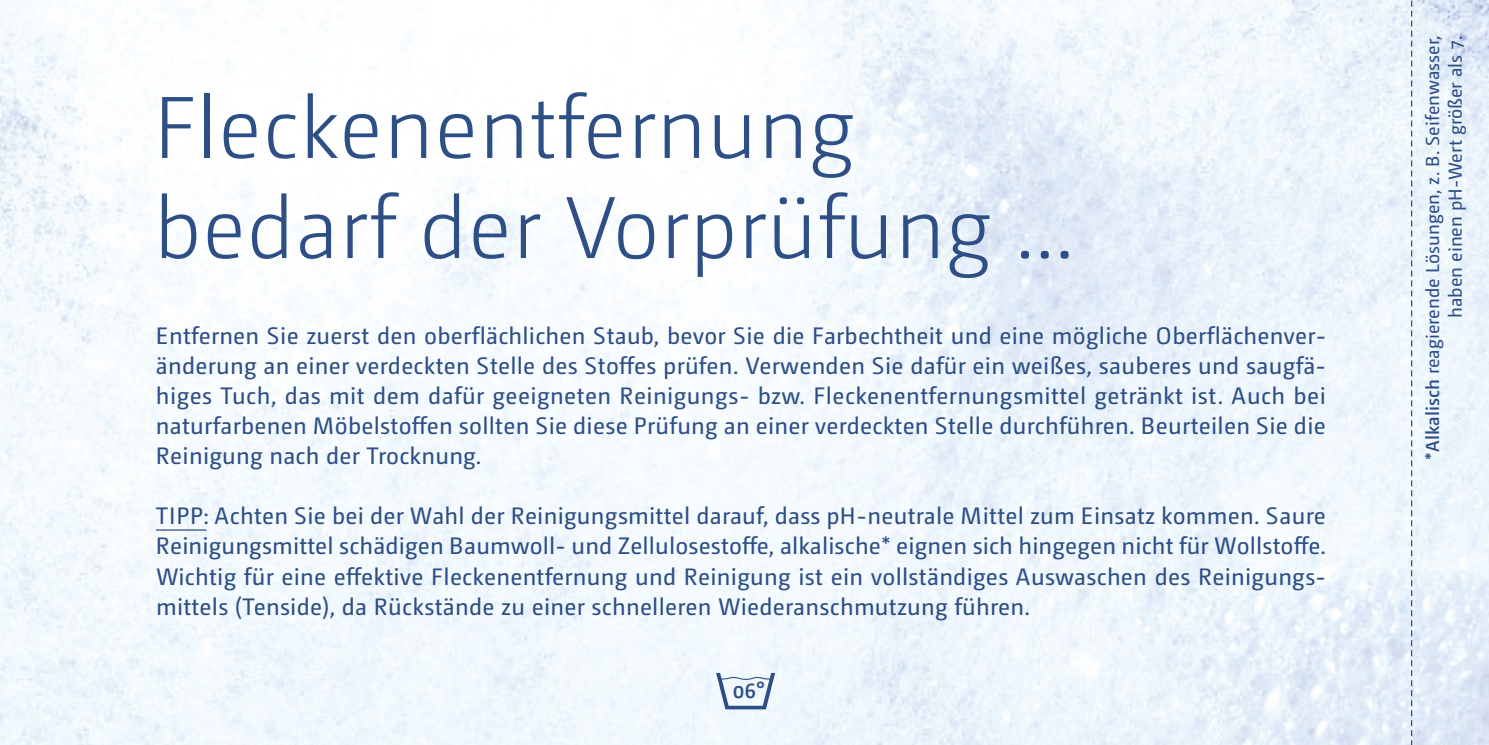
<style>
.page{position:relative;width:1489px;height:745px;background:#fff}
.page>*{position:absolute;margin:0;border:0;box-sizing:border-box;transform-origin:0 0}
.t1{font:300 87.5px/100px "Camingo Dos";letter-spacing:.005em;color:#2d4f86}
.t2{font:23.75px/30px "Camingo Dos";letter-spacing:.01em;color:#2d4f86;text-align:justify}
.t3{font:600 22px "Camingo Dos";color:#2d4f86}
.t4{font:18.75px/22.5px "Camingo Dos";color:#2d4f86;text-align:right}
.s1{color:#fff}
.s2{font-weight:600}
</style>
<div class="page">
<img style="left:0;top:0;width:1488px;height:744px">
<svg style="left:716px;top:672px;width:59px;height:37px"></svg>
<hr style="left:156px;top:529px;width:50px;height:1px;background:#2d4f86">
<svg style="left:1410px;top:1px;width:1px;height:743px"></svg>
<h1 class="t1" style="left:153px;top:85px;width:922px">Fleckenentfernung bedarf der Vorprüfung ...</h1>
<p class="t2" style="left:156px;top:323px;width:1171px">Entfernen Sie zuerst den oberflächlichen Staub, bevor Sie die Farbechtheit und eine mögliche Oberflächenver&shy;änderung an einer verdeckten Stelle des Stoffes prüfen. Verwenden Sie dafür ein weißes, sauberes und saugfä&shy;higes Tuch, das mit dem dafür geeigneten Reinigungs- bzw. Fleckenentfernungsmittel getränkt ist. Auch bei naturfarbenen Möbelstoffen sollten Sie diese Prüfung an einer verdeckten Stelle durchführen. Beurteilen Sie die Reinigung nach der Trocknung.</p>
<p class="t2" style="left:156px;top:503px;width:1171px">TIPP: Achten Sie bei der Wahl der Reinigungsmittel darauf, dass pH-neutrale Mittel zum Einsatz kommen. Saure Reinigungsmittel schädigen Baumwoll- und Zellulosestoffe, alkalische* eignen sich hingegen nicht für Wollstoffe.<br>Wichtig für eine effektive Fleckenentfernung und Reinigung ist ein vollständiges Auswaschen des Reinigungs&shy;mittels (Tenside), da Rückstände zu einer schnelleren Wiederanschmutzung führen.</p>
<p class="t3" style="left:732px;top:681px;width:43px">06°<span class="s1">°</span></p>
<p class="t4" style="left:1422px;top:459px;width:425px;rotate:-90deg"><span class="s2">*Alkalisch</span> reagierende Lösungen, z. B. Seifenwasser, haben einen pH-Wert größer als 7.</p>
</div>
